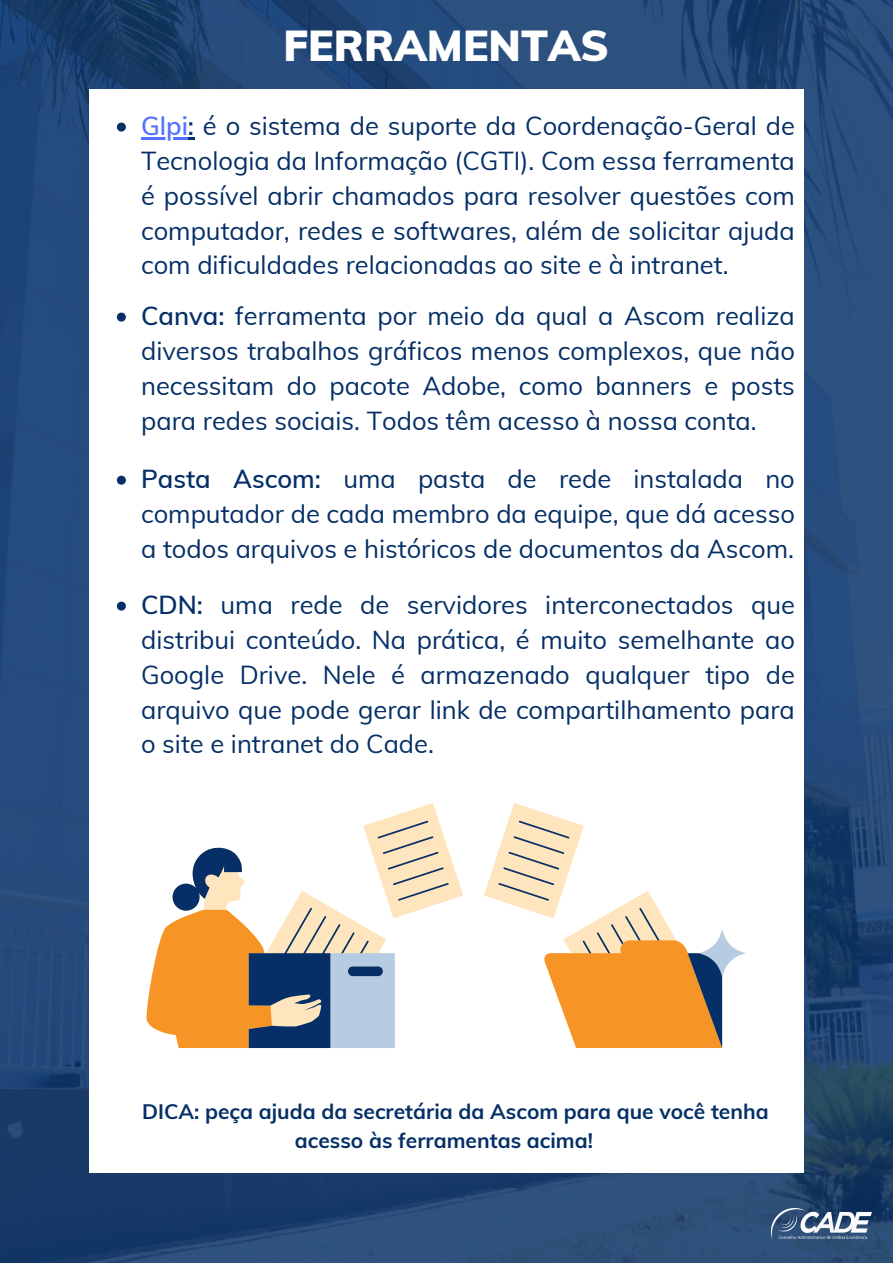
<style>
.page{position:relative;width:893px;height:1264px;background:#fff}
.page>*{position:absolute;margin:0;border:0;box-sizing:border-box;transform-origin:0 0}
.t1{font:900 42.3px "Muli";color:#fff}
.t2{font:25.5px/34.8px "Muli";color:#052f66;text-align:justify}
.t3{font:700 21px/29.2px "Muli";color:#052f66}
.s1{font-weight:600;color:#5271ff}
.s2{font-weight:600}
</style>
<div class="page">
<img style="left:0;top:0;width:892px;height:1262px">
<img style="left:771px;top:1208px;width:100px;height:31px">
<div style="left:89px;top:89px;width:714px;height:1084px;background:#fff"></div>
<svg style="left:382px;top:803px;width:184px;height:17px"></svg>
<svg style="left:146px;top:922px;width:26px;height:113px;fill:#f69425"></svg>
<svg style="left:722px;top:929px;width:24px;height:119px"></svg>
<svg style="left:172px;top:820px;width:550px;height:228px"></svg>
<svg style="left:117px;top:123px;width:9px;height:8px"></svg>
<hr style="left:141px;top:137px;width:47px;height:2px;background:#5271ff">
<svg style="left:188px;top:137px;width:6px;height:2px"></svg>
<svg style="left:117px;top:312px;width:9px;height:9px"></svg>
<svg style="left:117px;top:475px;width:9px;height:9px"></svg>
<svg style="left:117px;top:601px;width:9px;height:9px"></svg>
<p class="t1" style="left:283px;top:18px;width:327px">FERRAMENTAS</p>
<p class="t2" style="left:141px;top:108px;width:655px"><span class="s1">Glpi</span><span class="s2">:</span> é o sistema de suporte da Coordenação-Geral de Tecnologia da Informação (CGTI). Com essa ferramenta é possível abrir chamados para resolver questões com computador, redes e softwares, além de solicitar ajuda com dificuldades relacionadas ao site e à intranet.</p>
<p class="t2" style="left:141px;top:298px;width:655px"><span class="s2">Canva:</span> ferramenta por meio da qual a Ascom realiza diversos trabalhos gráficos menos complexos, que não necessitam do pacote Adobe, como banners e posts para redes sociais. Todos têm acesso à nossa conta.</p>
<p class="t2" style="left:141px;top:461px;width:655px"><span class="s2">Pasta Ascom:</span> uma pasta de rede instalada no computador de cada membro da equipe, que dá acesso a todos arquivos e históricos de documentos da Ascom.</p>
<p class="t2" style="left:141px;top:587px;width:655px"><span class="s2">CDN:</span> uma rede de servidores interconectados que distribui conteúdo. Na prática, é muito semelhante ao Google Drive. Nele é armazenado qualquer tipo de arquivo que pode gerar link de compartilhamento para o site e intranet do Cade.</p>
<p class="t3" style="left:295px;top:1096px;width:475px;text-indent:-153px">DICA: peça ajuda da secretária da Ascom para que você tenha acesso às ferramentas acima!</p>
</div>
